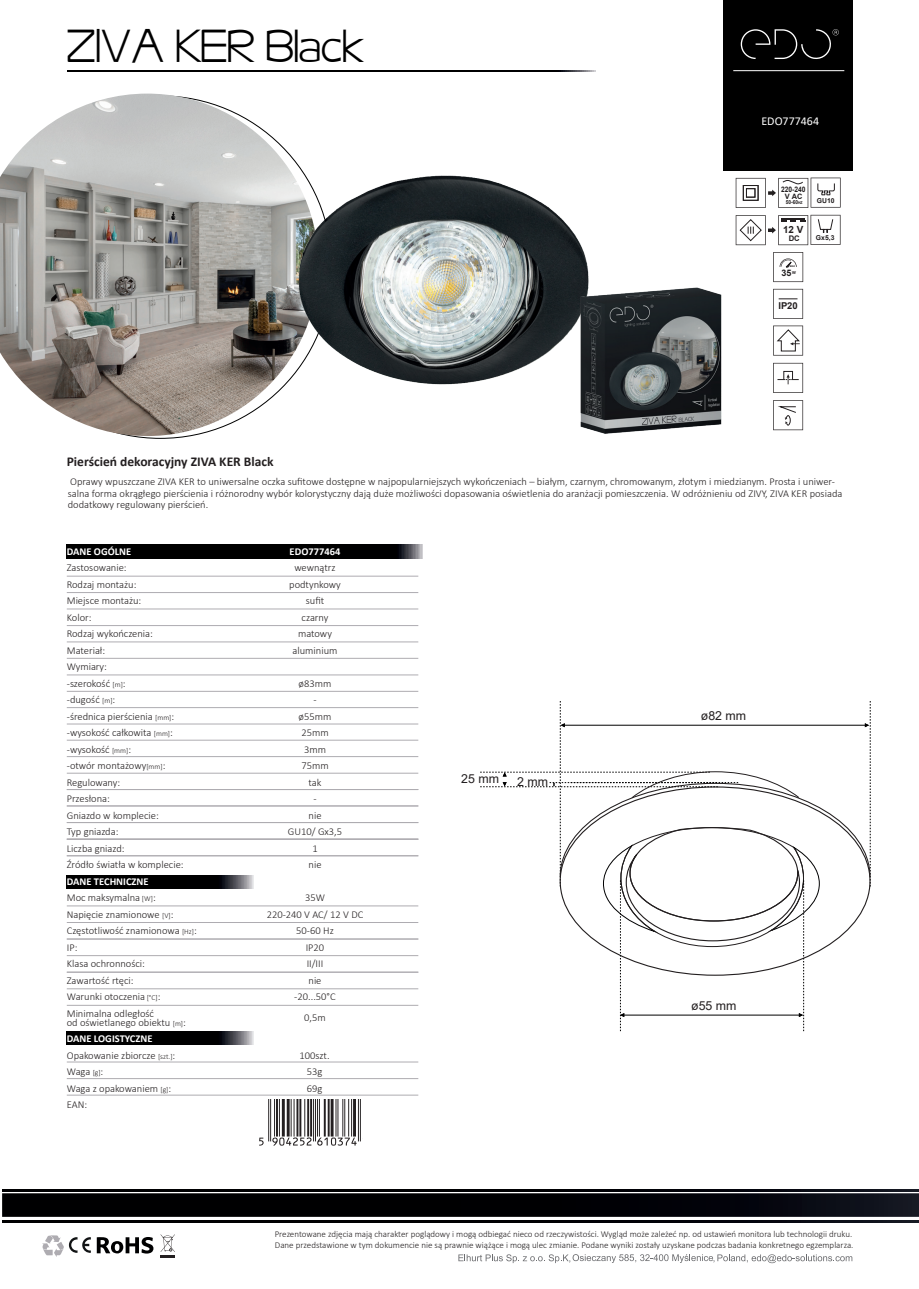
<style>
.page{position:relative;width:919px;height:1289px;background:#fff}
.page>*{position:absolute;margin:0;border:0;box-sizing:border-box;transform-origin:0 0}
.t1{font:45px "EFN Kastlers";color:#000}
.t2{font:700 13.5px "Calibri";color:#231f20}
.t3{font:12.3px "Arial";color:#231f20}
.t4{font:12px "Calibri";color:#fff}
.t5{font:300 10.5px/16.5px "Calibri";color:#231f20}
.t6{font:700 10.5px "Calibri";color:#fff}
.t7{font:700 9.75px "Arial";color:#231f20}
.t8{font:700 9.45px "Arial";color:#231f20}
.t9{font:300 9px "Calibri";color:#231f20}
.t10{font:700 9px "Arial";color:#231f20}
.t11{font:700 7.65px "Arial";color:#231f20;scale:.88 1}
.t12{font:700 7.65px "Arial";color:#231f20}
.t13{font:700 7.35px "Arial";color:#231f20}
.t14{font:700 6.75px "Arial";color:#231f20}
.t15{font:700 5.4px "Arial";color:#231f20;scale:.89 1}
.t16{font:700 4.05px "Arial";color:#231f20}
.t17{font:700 2.4px "Arial";color:#231f20}
.s1{font-size:3.9px}
.s2{font-size:7.5px}
.s3{font-weight:700;color:#fff}
</style>
<div class="page">
<svg style="left:2px;top:1189px;width:916px;height:2px"></svg>
<div style="left:723px;top:0;width:130px;height:170px;background:#000"></div>
<svg style="left:740px;top:29px;width:98px;height:30px"></svg>
<svg style="left:67px;top:70px;width:528px;height:1px"></svg>
<svg style="left:12px;top:1189px;width:898px;height:65px"></svg>
<svg style="left:97px;top:1236px;width:56px;height:17px"></svg>
<svg style="left:458px;top:1254px;width:394px;height:9px"></svg>
<svg style="left:42px;top:1235px;width:49px;height:21px"></svg>
<svg style="left:160px;top:1234px;width:15px;height:23px"></svg>
<svg style="left:259px;top:1099px;width:102px;height:46px"></svg>
<hr style="left:733px;top:70px;width:111px;height:1px;background:#fff">
<div style="left:67px;top:545px;width:355px;height:13px;background:#000"></div>
<hr style="left:67px;top:592px;width:351px;height:1px;background:#aeacb1">
<hr style="left:67px;top:608px;width:351px;height:1px;background:#aeacb1">
<hr style="left:67px;top:576px;width:351px;height:1px;background:#aeacb1">
<hr style="left:67px;top:625px;width:351px;height:1px;background:#aeacb1">
<hr style="left:67px;top:658px;width:351px;height:1px;background:#aeacb1">
<hr style="left:67px;top:641px;width:351px;height:1px;background:#aeacb1">
<hr style="left:67px;top:691px;width:351px;height:1px;background:#aeacb1">
<hr style="left:67px;top:674px;width:351px;height:1px;background:#aeacb1">
<hr style="left:67px;top:723px;width:351px;height:1px;background:#aeacb1">
<hr style="left:67px;top:707px;width:351px;height:1px;background:#aeacb1">
<svg style="left:735px;top:178px;width:105px;height:30px"></svg>
<svg style="left:735px;top:215px;width:105px;height:30px"></svg>
<svg style="left:773px;top:289px;width:30px;height:30px"></svg>
<svg style="left:773px;top:325px;width:30px;height:30px"></svg>
<svg style="left:773px;top:252px;width:30px;height:30px"></svg>
<svg style="left:773px;top:363px;width:30px;height:30px"></svg>
<hr style="left:67px;top:740px;width:351px;height:1px;background:#aeacb1">
<hr style="left:67px;top:756px;width:351px;height:1px;background:#aeacb1">
<hr style="left:67px;top:773px;width:351px;height:1px;background:#aeacb1">
<hr style="left:67px;top:905px;width:351px;height:1px;background:#aeacb1">
<hr style="left:67px;top:922px;width:351px;height:1px;background:#aeacb1">
<svg style="left:67px;top:875px;width:186px;height:13px;background:#111112"></svg>
<hr style="left:67px;top:805px;width:351px;height:1px;background:#aeacb1">
<hr style="left:67px;top:789px;width:351px;height:1px;background:#aeacb1">
<hr style="left:67px;top:822px;width:351px;height:1px;background:#aeacb1">
<svg style="left:67px;top:1031px;width:186px;height:13px;background:#111112"></svg>
<hr style="left:67px;top:838px;width:351px;height:1px;background:#aeacb1">
<hr style="left:67px;top:855px;width:351px;height:1px;background:#aeacb1">
<hr style="left:67px;top:938px;width:351px;height:1px;background:#aeacb1">
<hr style="left:67px;top:955px;width:351px;height:1px;background:#aeacb1">
<hr style="left:67px;top:971px;width:351px;height:1px;background:#aeacb1">
<hr style="left:67px;top:988px;width:351px;height:1px;background:#aeacb1">
<hr style="left:67px;top:1005px;width:351px;height:1px;background:#aeacb1">
<hr style="left:67px;top:1061px;width:351px;height:1px;background:#aeacb1">
<hr style="left:67px;top:1078px;width:351px;height:1px;background:#aeacb1">
<hr style="left:67px;top:1094px;width:351px;height:1px;background:#aeacb1">
<img style="left:0;top:94px;width:298px;height:342px">
<img style="left:274px;top:164px;width:315px;height:240px">
<img style="left:578px;top:280px;width:144px;height:154px">
<svg style="left:480px;top:701px;width:391px;height:330px"></svg>
<svg style="left:773px;top:400px;width:30px;height:30px"></svg>
<h1 class="t1" style="left:67px;top:18px;width:299px">ZIVA KER Black</h1>
<p class="t4" style="left:761px;top:112px;width:59px">EDO777464</p>
<p class="t11" style="left:781px;top:184px;width:29px">220-240</p>
<p class="t13" style="left:784px;top:191px;width:19px">V AC</p>
<p class="t15" style="left:785px;top:199px;width:21px">50-60<span class="s1">HZ</span></p>
<p class="t7" style="left:783px;top:223px;width:22px">12 V</p>
<p class="t12" style="left:788px;top:233px;width:13px">DC</p>
<p class="t14" style="left:815px;top:233px;width:20px">Gx5,3</p>
<p class="t14" style="left:816px;top:196px;width:19px">GU10</p>
<p class="t17" style="left:789px;top:264px;width:7px">MAX</p>
<p class="t16" style="left:792px;top:270px;width:5px">W</p>
<p class="t10" style="left:781px;top:266px;width:12px">35</p>
<p class="t8" style="left:778px;top:299px;width:21px">IP20</p>
<p class="t2" style="left:67px;top:452px;width:208px">Pierścień dekoracyjny ZIVA KER Black</p>
<p class="t5" style="left:68px;top:476px;width:776px;line-height:11.1px">Oprawy wpuszczane ZIVA KER to uniwersalne oczka sufitowe dostępne w najpopularniejszych wykończeniach – białym, czarnym, chromowanym, złotym i miedzianym. Prosta i uniwer&shy;salna forma okrągłego pierścienia i różnorodny wybór kolorystyczny dają duże możliwości dopasowania oświetlenia do aranżacji pomieszczenia. W odróżnieniu od ZIVY, ZIVA KER posiada dodatkowy regulowany pierścień.</p>
<p class="t6" style="left:67px;top:543px;width:66px">DANE OGÓLNE</p>
<p class="t5" style="left:67px;top:559px;width:118px">Zastosowanie:<br>Rodzaj montażu:<br>Miejsce montażu:<br>Kolor:<br>Rodzaj wykończenia:<br>Materiał:<br>Wymiary:<br>-szerokość <span class="s2">[m]</span>:<br>-dugość <span class="s2">[m]</span>:<br>-średnica pierścienia <span class="s2">[mm]</span>: -wysokość całkowita <span class="s2">[mm]</span>: -wysokość <span class="s2">[mm]</span>:<br>-otwór montażowy<span class="s2">[mm]</span>:<br>Regulowany:<br>Przesłona:<br>Gniazdo w komplecie:<br>Typ gniazda:<br>Liczba gniazd:<br>Źródło światła w komplecie:</p>
<p class="t5" style="left:67px;top:872px;width:131px"><span class="s3">DANE TECHNICZNE<br></span>Moc maksymalna <span class="s2">[W]</span>:<br>Napięcie znamionowe <span class="s2">[V]</span>:<br>Częstotliwość znamionowa <span class="s2">[Hz]</span>:<br>IP:<br>Klasa ochronności:<br>Zawartość rtęci:<br>Warunki otoczenia <span class="s2">[°C]</span>:<br>Minimalna odległość</p>
<p class="t5" style="left:67px;top:1013px;width:121px">od oświetlanego obiektu <span class="s2">[m]</span>:<br><span class="s3">DANE LOGISTYCZNE<br></span>Opakowanie zbiorcze <span class="s2">[szt.]</span>:<br>Waga <span class="s2">[g]</span>:<br>Waga z opakowaniem <span class="s2">[g]</span>:<br>EAN:</p>
<p class="t6" style="left:289px;top:543px;width:52px">EDO777464</p>
<p class="t5" style="left:289px;top:559px;width:53px;text-align:center">wewnątrz podtynkowy sufit<br>czarny matowy aluminium</p>
<p class="t5" style="left:288px;top:674px;width:56px;text-align:center">ø83mm<br>-<br>ø55mm<br>25mm<br>3mm<br>75mm<br>tak<br>-<br>nie<br>GU10/ Gx3,5<br>1<br>nie</p>
<p class="t5" style="left:267px;top:889px;width:98px;text-align:center">35W<br>220-240 V AC/ 12 V DC<br>50-60 Hz<br>IP20<br>II/III<br>nie<br>-20...50°C</p>
<p class="t5" style="left:304px;top:1009px;width:23px">0,5m</p>
<p class="t5" style="left:299px;top:1047px;width:32px;text-align:center">100szt.<br>53g<br>69g</p>
<p class="t3" style="left:461px;top:770px;width:39px">25 mm</p>
<p class="t3" style="left:517px;top:773px;width:32px">2 mm</p>
<p class="t3" style="left:700px;top:707px;width:47px">ø82 mm</p>
<p class="t3" style="left:691px;top:996px;width:47px">ø55 mm</p>
<p class="t9" style="left:275px;top:1228px;width:579px">Prezentowane zdjęcia mają charakter poglądowy i mogą odbiegać nieco od rzeczywistości. Wygląd może zależeć np. od ustawień monitora lub technologii druku.</p>
<p class="t9" style="left:275px;top:1239px;width:580px">Dane przedstawione w tym dokumencie nie są prawnie wiążące i mogą ulec zmianie. Podane wyniki zostały uzyskane podczas badania konkretnego egzemplarza.</p>
</div>
